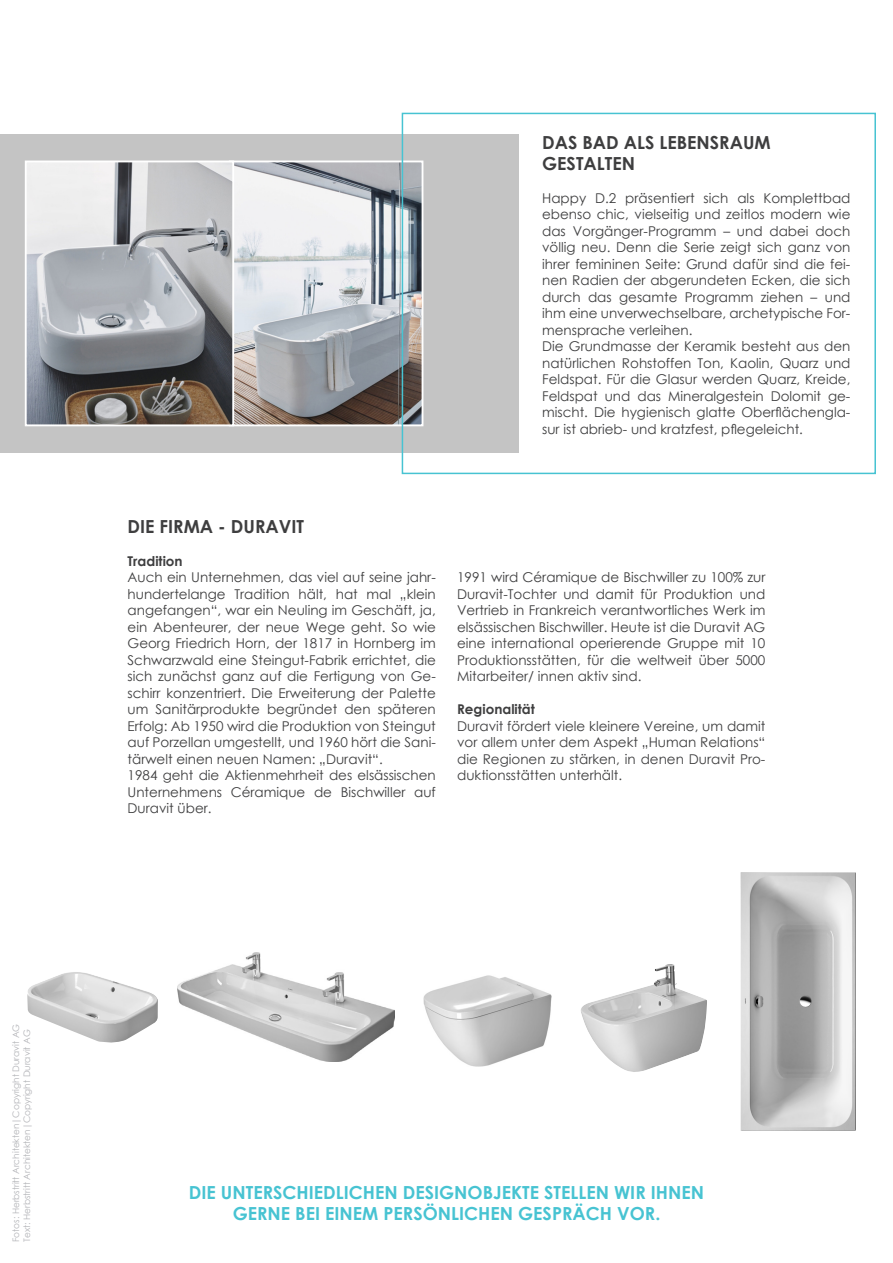
<style>
.page{position:relative;width:893px;height:1263px;background:#fff}
.page>*{position:absolute;margin:0;border:0;box-sizing:border-box;transform-origin:0 0}
.t1{font:700 18px/21.6px "Century Gothic";color:#47c3d2;text-align:center}
.t2{font:700 18px/21.6px "Century Gothic";color:#3e3e3f}
.text{font:13.5px/16.5px "Century Gothic";color:#3e3e3f;text-align:justify}
.text-2{font:700 13.5px "Century Gothic";color:#3e3e3f}
.Quellen{font:9px "Century Gothic";color:#b2b3b7}
</style>
<div class="page">
<img style="left:27px;top:972px;width:131px;height:71px">
<div style="left:0;top:134px;width:518px;height:319px;background:#c4c4c4"></div>
<img style="left:234px;top:164px;width:186px;height:259px">
<div style="left:229px;top:161px;width:194px;height:265px;border:2px solid #fff"></div>
<img style="left:423px;top:975px;width:129px;height:92px">
<img style="left:581px;top:964px;width:126px;height:108px">
<img style="left:178px;top:953px;width:217px;height:108px">
<img style="left:741px;top:872px;width:114px;height:258px">
<img style="left:28px;top:164px;width:203px;height:259px">
<div style="left:25px;top:161px;width:209px;height:265px;border:2px solid #fff"></div>
<div style="left:402px;top:113px;width:474px;height:361px;border:2px solid #47c3d2"></div>
<p class="Quellen" style="left:10px;top:1242px;width:220px;rotate:-90deg">Fotos: Herbstritt Architekten|Copyright Duravit AG</p>
<p class="Quellen" style="left:21px;top:1242px;width:214px;rotate:-90deg">Text: Herbstritt Architekten|Copyright Duravit AG</p>
<p class="t2" style="left:542px;top:130px;width:230px">DAS BAD ALS LEBENSRAUM<br>GESTALTEN</p>
<p class="text" style="left:542px;top:189px;width:310px">Happy D.2 präsentiert sich als Komplettbad ebenso chic, vielseitig und zeitlos modern wie das Vorgänger-Programm – und dabei doch völlig neu. Denn die Serie zeigt sich ganz von ihrer femininen Seite: Grund dafür sind die fei&shy;nen Radien der abgerundeten Ecken, die sich durch das gesamte Programm ziehen – und ihm eine unverwechselbare, archetypische For&shy;mensprache verleihen.</p>
<p class="text" style="left:542px;top:338px;width:310px">Die Grundmasse der Keramik besteht aus den natürlichen Rohstoffen Ton, Kaolin, Quarz und Feldspat. Für die Glasur werden Quarz, Kreide, Feldspat und das Mineralgestein Dolomit ge&shy;mischt. Die hygienisch glatte Oberflächengla&shy;sur ist abrieb- und kratzfest, pflegeleicht.</p>
<p class="t2" style="left:128px;top:515px;width:178px">DIE FIRMA - DURAVIT</p>
<p class="text-2" style="left:128px;top:550px;width:57px">Tradition</p>
<p class="text" style="left:128px;top:569px;width:310px">Auch ein Unternehmen, das viel auf seine jahr&shy;hundertelange Tradition hält, hat mal „klein angefangen“, war ein Neuling im Geschäft, ja, ein Abenteurer, der neue Wege geht. So wie Georg Friedrich Horn, der 1817 in Hornberg im Schwarzwald eine Steingut-Fabrik errichtet, die sich zunächst ganz auf die Fertigung von Ge&shy;schirr konzentriert. Die Erweiterung der Palette um Sanitärprodukte begründet den späteren Erfolg: Ab 1950 wird die Produktion von Steingut auf Porzellan umgestellt, und 1960 hört die Sani&shy;tärwelt einen neuen Namen: „Duravit“.</p>
<p class="text" style="left:128px;top:767px;width:310px">1984 geht die Aktienmehrheit des elsässischen Unternehmens Céramique de Bischwiller auf Duravit über.</p>
<p class="text" style="left:457px;top:569px;width:310px">1991 wird Céramique de Bischwiller zu 100% zur Duravit-Tochter und damit für Produktion und Vertrieb in Frankreich verantwortliches Werk im elsässischen Bischwiller. Heute ist die Duravit AG eine international operierende Gruppe mit 10<br>Produktionsstätten, für die weltweit über 5000<br>Mitarbeiter/ innen aktiv sind.</p>
<p class="text-2" style="left:457px;top:699px;width:79px">Regionalität</p>
<p class="text" style="left:457px;top:717px;width:310px">Duravit fördert viele kleinere Vereine, um damit vor allem unter dem Aspekt „Human Relations“ die Regionen zu stärken, in denen Duravit Pro&shy;duktionsstätten unterhält.</p>
<p class="t1" style="left:189px;top:1181px;width:517px">DIE UNTERSCHIEDLICHEN DESIGNOBJEKTE STELLEN WIR IHNEN<br>GERNE BEI EINEM PERSÖNLICHEN GESPRÄCH VOR.</p>
</div>
